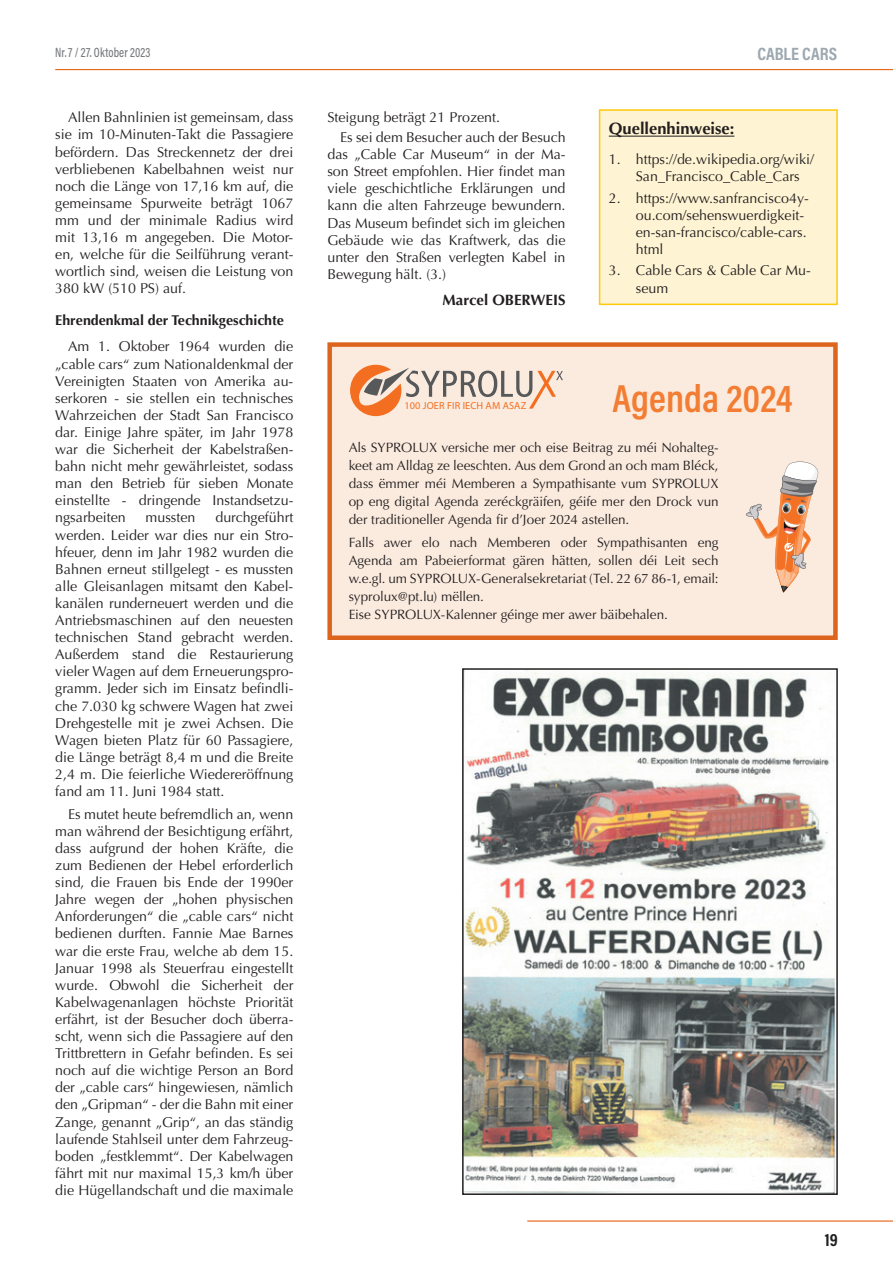
<style>
.page{position:relative;width:893px;height:1263px;background:#fff}
.page>*{position:absolute;margin:0;border:0;box-sizing:border-box;transform-origin:0 0}
.t1{font:600 39.3px "Acumin Pro Cond";color:#f27d33}
.t2{font:700 18px "Acumin Pro Cond";color:#9ea8b0}
.t3{font:700 18px "Acumin Pro Cond";color:#231f20}
.t4{font:700 16.5px "Optima";color:#231f20}
.t5{font:700 15px "Optima LT Std";color:#231f20}
.t6{font:14.25px/17.1px "Optima";color:#231f20;text-align:justify}
.t7{font:700 14.25px "Optima";color:#231f20}
.t8{font:13.5px/18px "Optima";letter-spacing:-.005em;color:#231f20;text-align:justify}
.t9{font:500 13.5px "Acumin Pro Cond";letter-spacing:.01em;color:#76787b;scale:.9 1}
.t10{font:10.2px "Myriad Pro";letter-spacing:.01em;color:#f36e21}
</style>
<div class="page">
<hr style="left:55px;top:69px;width:838px;height:1px;background:#e86a1f">
<hr style="left:527px;top:1220px;width:366px;height:2px;background:#e86a1f">
<div style="left:600px;top:110px;width:237px;height:194px;background:#fef3d2"></div>
<hr style="left:609px;top:136px;width:125px;height:1px;background:#231f20">
<div style="left:599px;top:109px;width:239px;height:196px;border:2px solid #feca0a"></div>
<div style="left:327px;top:342px;width:511px;height:298px;background:#fbebde;border:4px solid #dc641c"></div>
<svg style="left:350px;top:365px;width:213px;height:51px"></svg>
<svg style="left:746px;top:462px;width:72px;height:131px"></svg>
<img style="left:465px;top:671px;width:370px;height:521px">
<div style="left:462px;top:668px;width:376px;height:527px;border:2px solid #231f20"></div>
<p class="t9" style="left:55px;top:44px;width:107px">Nr.7 / 27. Oktober 2023</p>
<p class="t2" style="left:757px;top:42px;width:81px">CABLE CARS</p>
<p class="t6" style="left:55px;top:109px;width:240px;text-indent:13px">Allen Bahnlinien ist gemeinsam, dass sie im 10-Minuten-Takt die Passagiere befördern. Das Streckennetz der drei verbliebenen Kabelbahnen weist nur noch die Länge von 17,16 km auf, die gemeinsame Spurweite beträgt 1067 mm und der minimale Radius wird mit 13,16 m angegeben. Die Motor&shy;en, welche für die Seilführung verant&shy;wortlich sind, weisen die Leistung von 380 kW (510 PS) auf.</p>
<p class="t7" style="left:55px;top:311px;width:230px">Ehrendenkmal der Technikgeschichte</p>
<p class="t6" style="left:55px;top:338px;width:240px;text-indent:13px">Am 1. Oktober 1964 wurden die „cable cars“ zum Nationaldenkmal der Vereinigten Staaten von Amerika au&shy;serkoren - sie stellen ein technisches Wahrzeichen der Stadt San Francisco dar. Einige Jahre später, im Jahr 1978 war die Sicherheit der Kabelstraßen&shy;bahn nicht mehr gewährleistet, sodass man den Betrieb für sieben Monate einstellte - dringende Instandsetzu&shy;ngsarbeiten</p>
<p class="t6" style="left:55px;top:509px;width:240px;text-indent:160px">durchgeführt werden. Leider war dies nur ein Stro&shy;hfeuer, denn im Jahr 1982 wurden die Bahnen erneut stillgelegt - es mussten alle Gleisanlagen mitsamt den Kabel&shy;kanälen runderneuert werden und die Antriebsmaschinen auf den neuesten technischen Stand gebracht werden.<br>Außerdem stand die Restaurierung vieler Wagen auf dem Erneuerungspro&shy;gramm. Jeder sich im Einsatz befindli&shy;che 7.030 kg schwere Wagen hat zwei Drehgestelle mit je zwei Achsen. Die Wagen bieten Platz für 60 Passagiere, die Länge beträgt 8,4 m und die Breite 2,4 m. Die feierliche Wiedereröffnung fand am 11. Juni 1984 statt.</p>
<p class="t6" style="left:55px;top:805px;width:240px;text-indent:13px">Es mutet heute befremdlich an, wenn man während der Besichtigung erfährt, dass aufgrund der hohen Kräfte, die zum Bedienen der Hebel erforderlich sind, die Frauen bis Ende der 1990er Jahre wegen der „hohen physischen Anforderungen“ die „cable cars“ nicht bedienen durften. Fannie Mae Barnes war die erste Frau, welche ab dem 15.<br>Januar 1998 als Steuerfrau eingestellt wurde. Obwohl die Sicherheit der Kabelwagenanlagen höchste Priorität erfährt, ist der Besucher doch überra&shy;scht, wenn sich die Passagiere auf den Trittbrettern in Gefahr befinden. Es sei noch auf die wichtige Person an Bord der „cable cars“ hingewiesen, nämlich den „Gripman“ - der die Bahn mit einer Zange, genannt „Grip“, an das ständig laufende Stahlseil unter dem Fahrzeug&shy;boden „festklemmt“. Der Kabelwagen fährt mit nur maximal 15,3 km/h über die Hügellandschaft und die maximale</p>
<p class="t6" style="left:146px;top:509px;width:51px">mussten</p>
<p class="t6" style="left:340px;top:108px;width:227px;line-height:19.6px;text-indent:-13px">Steigung beträgt 21 Prozent.<br>Es sei dem Besucher auch der Besuch</p>
<p class="t6" style="left:327px;top:146px;width:240px">das „Cable Car Museum“ in der Ma&shy;son Street empfohlen. Hier findet man viele geschichtliche Erklärungen und kann die alten Fahrzeuge bewundern.<br>Das Museum befindet sich im gleichen Gebäude wie das Kraftwerk, das die unter den Straßen verlegten Kabel in Bewegung hält. (3.)</p>
<p class="t5" style="left:442px;top:291px;width:125px">Marcel OBERWEIS</p>
<p class="t4" style="left:609px;top:119px;width:127px">Quellenhinweise:</p>
<p class="t6" style="left:636px;top:151px;width:180px;text-indent:-27px">1. https://de.wikipedia.org/wiki/<br>San_Francisco_Cable_Cars</p>
<p class="t6" style="left:636px;top:190px;width:175px;text-align:left;text-indent:-27px">2. https://www.sanfrancisco4y&shy;ou.com/sehenswuerdigkeit&shy;en-san-francisco/cable-cars. html</p>
<p class="t6" style="left:636px;top:262px;width:177px;text-indent:-27px">3. Cable Cars &amp; Cable Car Mu&shy;seum</p>
<h1 class="t1" style="left:612px;top:372px;width:182px">Agenda 2024</h1>
<p class="t8" style="left:349px;top:439px;width:371px">Als SYPROLUX versiche mer och eise Beitrag zu méi Nohalteg&shy;keet am Alldag ze leeschten. Aus dem Grond an och mam Bléck, dass ëmmer méi Memberen a Sympathisante vum SYPROLUX op eng digital Agenda zeréckgräifen, géife mer den Drock vun der traditioneller Agenda fir d’Joer 2024 astellen.</p>
<p class="t8" style="left:349px;top:533px;width:371px;text-align:left">Falls awer elo nach Memberen oder Sympathisanten eng Agenda am Pabeierformat gären hätten, sollen déi Leit sech w.e.gl. um SYPROLUX-Generalsekretariat (Tel. 22 67 86-1, email: syprolux@pt.lu) mëllen.<br>Eise SYPROLUX-Kalenner géinge mer awer bäibehalen.</p>
<p class="t10" style="left:404px;top:399px;width:123px">100 JOER FIR IECH AM ASAZ</p>
<p class="t3" style="left:825px;top:1228px;width:14px">19</p>
</div>
